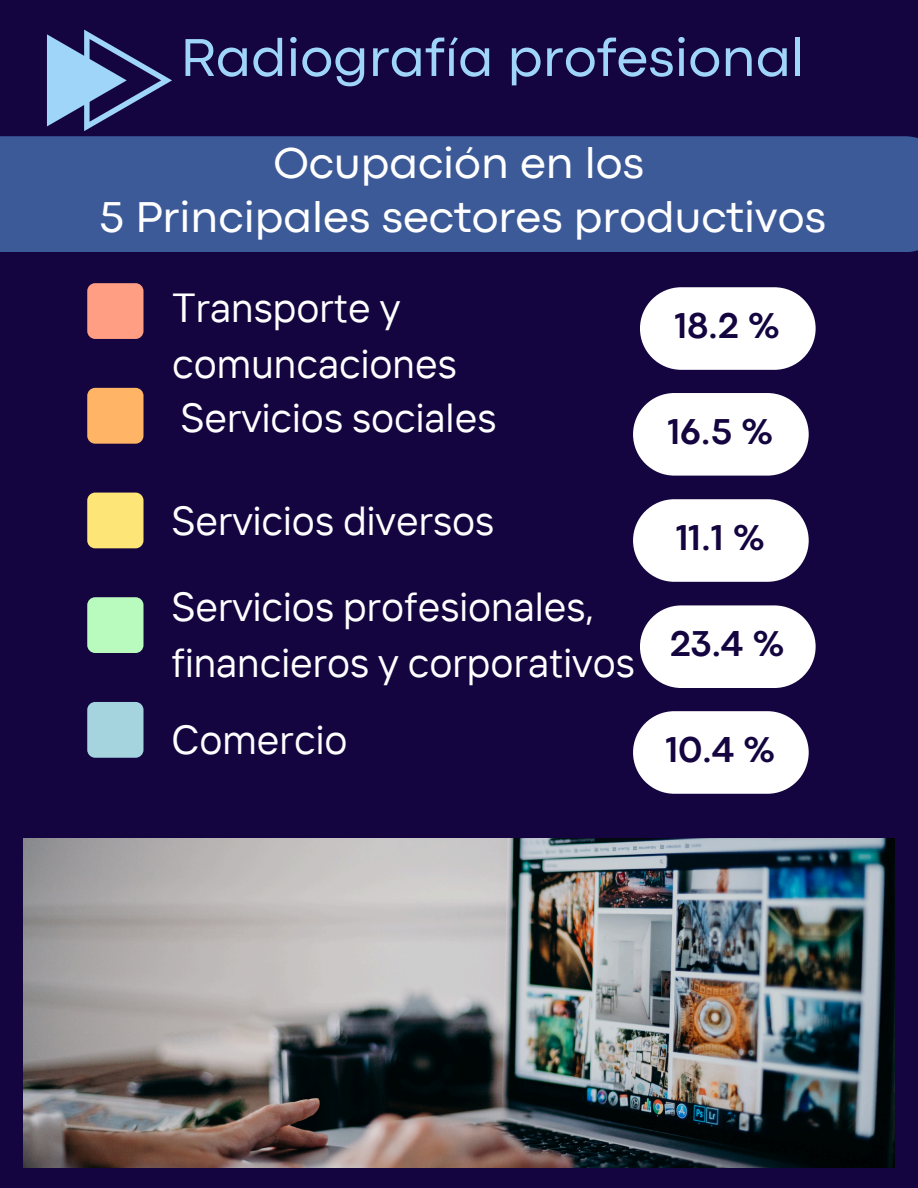
<style>
.page{position:relative;width:918px;height:1188px;background:#140540}
.page>*{position:absolute;margin:0;border:0;box-sizing:border-box;transform-origin:0 0}
.t1{font:55.5px "Codec Pro";color:#9ed5f8}
.t2{font:45px "Codec Pro";color:#fff}
.t3{font:40.5px/56.2px "TT Interphases";color:#fff}
.t4{font:700 37.5px "Codec Pro";color:#140540}
</style>
<div class="page">
<div style="left:0;top:136px;width:918px;height:116px;background:#3d5a98"></div>
<div style="left:87px;top:283px;width:57px;height:56px;background:#ff9e83;border-radius:8px"></div>
<div style="left:87px;top:388px;width:57px;height:56px;background:#ffb466;border-radius:8px"></div>
<div style="left:87px;top:493px;width:57px;height:55px;background:#fee578;border-radius:8px"></div>
<div style="left:87px;top:597px;width:57px;height:56px;background:#b9fbbf;border-radius:8px"></div>
<div style="left:87px;top:702px;width:57px;height:56px;background:#a5d4df;border-radius:8px"></div>
<img style="left:23px;top:839px;width:872px;height:329px">
<svg style="left:47px;top:30px;width:125px;height:101px"></svg>
<div style="left:640px;top:287px;width:176px;height:83px;background:#fff;border-radius:41px"></div>
<div style="left:640px;top:605px;width:176px;height:83px;background:#fff;border-radius:41px"></div>
<div style="left:633px;top:711px;width:176px;height:83px;background:#fff;border-radius:41px"></div>
<div style="left:633px;top:499px;width:176px;height:83px;background:#fff;border-radius:41px"></div>
<div style="left:633px;top:393px;width:176px;height:83px;background:#fff;border-radius:41px"></div>
<p class="t1" style="left:180px;top:38px;width:626px">Radiografía profesional</p>
<h2 class="t2" style="left:273px;top:148px;width:372px">Ocupación en los</h2>
<h2 class="t2" style="left:99px;top:202px;width:729px">5 Principales sectores productivos</h2>
<h2 class="t3" style="left:172px;top:278px;width:286px">Transporte y comuncaciones</h2>
<p class="t3" style="left:180px;top:388px;width:317px">Servicios sociales</p>
<h2 class="t3" style="left:172px;top:492px;width:324px">Servicios diversos</h2>
<h2 class="t3" style="left:172px;top:577px;width:465px">Servicios profesionales, financieros y corporativos</h2>
<p class="t3" style="left:172px;top:710px;width:177px">Comercio</p>
<h1 class="t4" style="left:675px;top:312px;width:107px">18.2 %</h1>
<p class="t4" style="left:668px;top:418px;width:108px">16.5 %</p>
<h2 class="t4" style="left:676px;top:524px;width:91px">11.1 %</h2>
<p class="t4" style="left:670px;top:630px;width:116px">23.4 %</p>
<h2 class="t4" style="left:666px;top:736px;width:112px">10.4 %</h2>
</div>
